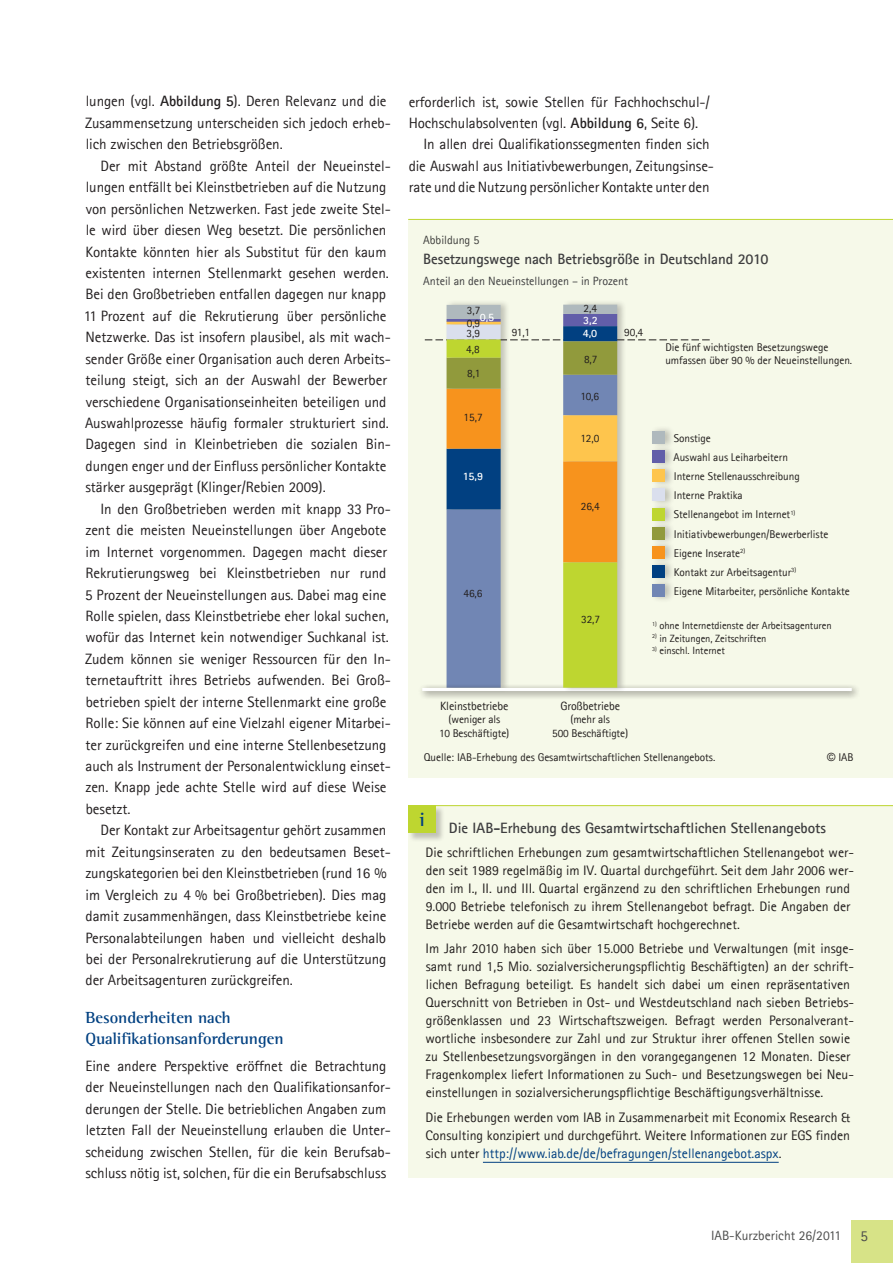
<style>
.page{position:relative;width:893px;height:1263px;background:#fff}
.page>*{position:absolute;margin:0;border:0;box-sizing:border-box;transform-origin:0 0}
.t1{font:700 19.5px "Agfa Rotis Semi Serif";color:#014081}
.t2{font:700 16.5px/21px "Agfa Rotis Semi Serif";letter-spacing:-.005em;color:#014081}
.t3{font:15px/21.5px "Agfa Rotis Sans Serif";letter-spacing:-.005em;color:#231f20}
.t4{font:700 15px "Agfa Rotis Sans Serif";letter-spacing:-.005em;color:#3e3e3f}
.t5{font:15px "Agfa Rotis Sans Serif";color:#4b4c4b}
.t6{font:13.8px/18px "Agfa Rotis Sans Serif";color:#221e1d}
.t7{font:13.5px "Agfa Rotis Sans Serif";color:#4b4c4b}
.t8{font:12px "Agfa Rotis Sans Serif";letter-spacing:-.005em;color:#3e3e3f}
.t9{font:12px "Agfa Rotis Sans Serif";letter-spacing:-.01em;color:#221e1d}
.t10{font:12px "Agfa Rotis Sans Serif";letter-spacing:-.005em;color:#3e3e3c}
.t11{font:11.25px/13.5px "Agfa Rotis Sans Serif";letter-spacing:-.005em;color:#221e1d;text-align:center}
.t12{font:700 11.25px/13.5px "Agfa Rotis Sans Serif";color:#fff}
.t13{font:10.5px "Agfa Rotis Sans Serif";letter-spacing:-.005em;color:#221e1d}
.s1{font-weight:700}
.s2{font-family:"Arial"}
.s3{color:#014081}
</style>
<div class="page">
<div style="left:408px;top:805px;width:485px;height:373px;background:#f6f9e9"></div>
<hr style="left:483px;top:1162px;width:296px;height:1px;background:#014081">
<div style="left:409px;top:806px;width:36px;height:36px;background:#231f20;opacity:.25"></div>
<div style="left:408px;top:805px;width:28px;height:28px;background:#bed630"></div>
<hr style="left:408px;top:805px;width:485px;height:1px;background:#bed630">
<div style="left:408px;top:219px;width:485px;height:558px;background:#f6f9e9"></div>
<hr style="left:408px;top:219px;width:485px;height:1px;background:#bed630">
<div style="left:418px;top:683px;width:442px;height:17px;background:#231f20;opacity:.75"></div>
<hr style="left:422px;top:688px;width:430px;height:3px;background:#fff">
<div style="left:562px;top:299px;width:65px;height:394px;background:#231f20;opacity:.25"></div>
<svg style="left:425px;top:305px;width:285px;height:383px"></svg>
<div style="left:851px;top:1220px;width:42px;height:43px;background:#d7e387"></div>
<p class="t3" style="left:85px;top:91px;width:307px">lungen (vgl. <span class="s1">Abbildung 5</span>). Deren Relevanz und die<br>Zusammensetzung unterscheiden sich jedoch erheb&shy;lich zwischen den Betriebsgrößen.</p>
<p class="t3" style="left:84px;top:155px;width:309px;text-indent:17px">Der mit Abstand größte Anteil der Neueinstel&shy;lungen entfällt bei Kleinstbetrieben auf die Nutzung von persönlichen Netzwerken. Fast jede zweite Stel&shy;le wird über diesen Weg besetzt. Die persönlichen Kontakte könnten hier als Substitut für den kaum existenten internen Stellenmarkt gesehen werden.<br>Bei den Großbetrieben entfallen dagegen nur knapp 11 Prozent auf die Rekrutierung über persönliche Netzwerke. Das ist insofern plausibel, als mit wach&shy;sender Größe einer Organisation auch deren Arbeits&shy;teilung steigt, sich an der Auswahl der Bewerber verschiedene Organisationseinheiten beteiligen und Auswahlprozesse häufig formaler strukturiert sind.<br>Dagegen sind in Kleinbetrieben die sozialen Bin&shy;dungen enger und der Einfluss persönlicher Kontakte stärker ausgeprägt (Klinger/Rebien 2009).</p>
<p class="t3" style="left:85px;top:498px;width:307px;text-indent:15px">In den Großbetrieben werden mit knapp 33 Pro&shy;zent die meisten Neueinstellungen über Angebote im Internet vorgenommen. Dagegen macht dieser Rekrutierungsweg bei Kleinstbetrieben nur rund 5 Prozent der Neueinstellungen aus. Dabei mag eine Rolle spielen, dass Kleinstbetriebe eher lokal suchen, wofür das Internet kein notwendiger Suchkanal ist.<br>Zudem können sie weniger Ressourcen für den In&shy;ternetauftritt ihres Betriebs aufwenden. Bei Groß&shy;betrieben spielt der interne Stellenmarkt eine große Rolle: Sie können auf eine Vielzahl eigener Mitarbei&shy;ter zurückgreifen und eine interne Stellenbesetzung auch als Instrument der Personalentwicklung einset&shy;zen. Knapp jede achte Stelle wird auf diese Weise besetzt.</p>
<p class="t3" style="left:85px;top:819px;width:307px;text-indent:15px">Der Kontakt zur Arbeitsagentur gehört zusammen mit Zeitungsinseraten zu den bedeutsamen Beset&shy;zungskategorien bei den Kleinstbetrieben (rund 16 % im Vergleich zu 4 % bei Großbetrieben). Dies mag damit zusammenhängen, dass Kleinstbetriebe keine Personalabteilungen haben und vielleicht deshalb bei der Personalrekrutierung auf die Unterstützung der Arbeitsagenturen zurückgreifen.</p>
<p class="t2" style="left:85px;top:1007px;width:200px">Besonderheiten nach<br>Qualifikationsanforderungen</p>
<p class="t3" style="left:85px;top:1055px;width:307px">Eine andere Perspektive eröffnet die Betrachtung der Neueinstellungen nach den Qualifikationsanfor&shy;derungen der Stelle. Die betrieblichen Angaben zum letzten Fall der Neueinstellung erlauben die Unter&shy;scheidung zwischen Stellen, für die kein Berufsab&shy;schluss nötig ist, solchen, für die ein Berufsabschluss</p>
<p class="t3" style="left:409px;top:91px;width:303px">erforderlich ist, sowie Stellen für Fachhochschul-/</p>
<p class="t3" style="left:409px;top:112px;width:291px">Hochschulabsolventen (vgl. <span class="s1">Abbildung 6</span>, Seite 6).</p>
<p class="t3" style="left:424px;top:133px;width:288px">In allen drei Qualifikationssegmenten finden sich</p>
<p class="t3" style="left:409px;top:155px;width:307px">die Auswahl aus Initiativbewerbungen, Zeitungsinse-</p>
<p class="t3" style="left:409px;top:176px;width:302px">rate und die Nutzung persönlicher Kontakte unter den</p>
<p class="t10" style="left:423px;top:233px;width:58px">Abbildung 5</p>
<p class="t4" style="left:423px;top:250px;width:347px">Besetzungswege nach Betriebsgröße in Deutschland 2010</p>
<p class="t8" style="left:423px;top:274px;width:206px">Anteil an den Neueinstellungen – in Prozent</p>
<p class="t11" style="left:467px;top:304px;width:15px">3,7</p>
<p class="t12" style="left:480px;top:310px;width:16px">0,5</p>
<p class="t11" style="left:467px;top:316px;width:15px">0,9</p>
<p class="t11" style="left:467px;top:326px;width:15px">3,9</p>
<p class="t11" style="left:584px;top:301px;width:15px">2,4</p>
<p class="t12" style="left:583px;top:313px;width:16px">3,2<br>4,0</p>
<p class="t11" style="left:512px;top:326px;width:20px">91,1</p>
<p class="t11" style="left:624px;top:326px;width:21px">90,4</p>
<p class="t11" style="left:466px;top:342px;width:15px">4,8</p>
<p class="t11" style="left:584px;top:353px;width:15px">8,7</p>
<p class="t11" style="left:665px;top:340px;width:188px;text-align:left">Die fünf wichtigsten Besetzungswege umfassen über 90 % der Neueinstellungen.</p>
<p class="t11" style="left:467px;top:366px;width:15px">8,1</p>
<p class="t11" style="left:580px;top:389px;width:20px">10,6</p>
<p class="t11" style="left:464px;top:411px;width:21px">15,7</p>
<p class="t11" style="left:580px;top:431px;width:21px">12,0</p>
<p class="t11" style="left:674px;top:431px;width:39px">Sonstige</p>
<p class="t11" style="left:673px;top:450px;width:116px">Auswahl aus Leiharbeitern</p>
<p class="t12" style="left:463px;top:469px;width:22px">15,9</p>
<p class="t11" style="left:674px;top:469px;width:127px">Interne Stellenausschreibung</p>
<p class="t11" style="left:674px;top:489px;width:70px">Interne Praktika</p>
<p class="t11" style="left:581px;top:499px;width:21px">26,4</p>
<p class="t11" style="left:674px;top:508px;width:123px">Stellenangebot im Internet<sup>1)</sup></p>
<p class="t11" style="left:674px;top:527px;width:156px">Initiativbewerbungen/Bewerberliste</p>
<p class="t11" style="left:674px;top:546px;width:73px">Eigene Inserate<sup>2)</sup></p>
<p class="t11" style="left:674px;top:565px;width:124px">Kontakt zur Arbeitsagentur<sup>3)</sup></p>
<p class="t11" style="left:463px;top:586px;width:21px">46,6</p>
<p class="t11" style="left:674px;top:584px;width:177px">Eigene Mitarbeiter, persönliche Kontakte</p>
<p class="t11" style="left:581px;top:612px;width:21px">32,7</p>
<p class="t13" style="left:652px;top:619px;width:181px"><sup>1)</sup> ohne Internetdienste der Arbeitsagenturen</p>
<p class="t13" style="left:652px;top:632px;width:116px"><sup>2)</sup> in Zeitungen, Zeitschriften</p>
<p class="t13" style="left:652px;top:645px;width:74px"><sup>3)</sup> einschl. Internet</p>
<p class="t9" style="left:440px;top:699px;width:70px">Kleinstbetriebe</p>
<p class="t11" style="left:439px;top:713px;width:72px">(weniger als<br>10 Beschäftigte)</p>
<p class="t9" style="left:560px;top:699px;width:61px">Großbetriebe</p>
<p class="t11" style="left:552px;top:713px;width:78px">(mehr als<br>500 Beschäftigte)</p>
<p class="t11" style="left:424px;top:750px;width:293px">Quelle: IAB-Erhebung des Gesamtwirtschaftlichen Stellenangebots.</p>
<p class="t11" style="left:827px;top:750px;width:28px"><span class="s2">©</span> IAB</p>
<h1 class="t1" style="left:419px;top:808px;width:7px">i</h1>
<p class="t4" style="left:449px;top:818px;width:378px">Die IAB-Erhebung des Gesamtwirtschaftlichen Stellenangebots</p>
<p class="t6" style="left:426px;top:843px;width:430px">Die schriftlichen Erhebungen zum gesamtwirtschaftlichen Stellenangebot wer&shy;den seit 1989 regelmäßig im IV. Quartal durchgeführt. Seit dem Jahr 2006 wer&shy;den im I., II. und III. Quartal ergänzend zu den schriftlichen Erhebungen rund 9.000 Betriebe telefonisch zu ihrem Stellenangebot befragt. Die Angaben der Betriebe werden auf die Gesamtwirtschaft hochgerechnet.</p>
<p class="t6" style="left:425px;top:940px;width:430px">Im Jahr 2010 haben sich über 15.000 Betriebe und Verwaltungen (mit insge&shy;samt rund 1,5 Mio. sozialversicherungspflichtig Beschäftigten) an der schrift&shy;lichen Befragung beteiligt. Es handelt sich dabei um einen repräsentativen Querschnitt von Betrieben in Ost- und Westdeutschland nach sieben Betriebs&shy;größenklassen und 23 Wirtschaftszweigen. Befragt werden Personalverant&shy;wortliche insbesondere zur Zahl und zur Struktur ihrer offenen Stellen sowie zu Stellenbesetzungsvorgängen in den vorangegangenen 12 Monaten. Dieser Fragenkomplex liefert Informationen zu Such- und Besetzungswegen bei Neu&shy;einstellungen in sozialversicherungspflichtige Beschäftigungsverhältnisse.</p>
<p class="t6" style="left:425px;top:1108px;width:426px;text-align:justify">Die Erhebungen werden vom IAB in Zusammenarbeit mit Economix Research &amp; Consulting konzipiert und durchgeführt. Weitere Informationen zur EGS finden sich unter <span class="s3">http://www.iab.de/de/befragungen/stellenangebot.aspx</span>.</p>
<p class="t7" style="left:711px;top:1227px;width:132px">IAB-Kurzbericht 26/2011</p>
<p class="t5" style="left:860px;top:1227px;width:9px">5</p>
</div>
